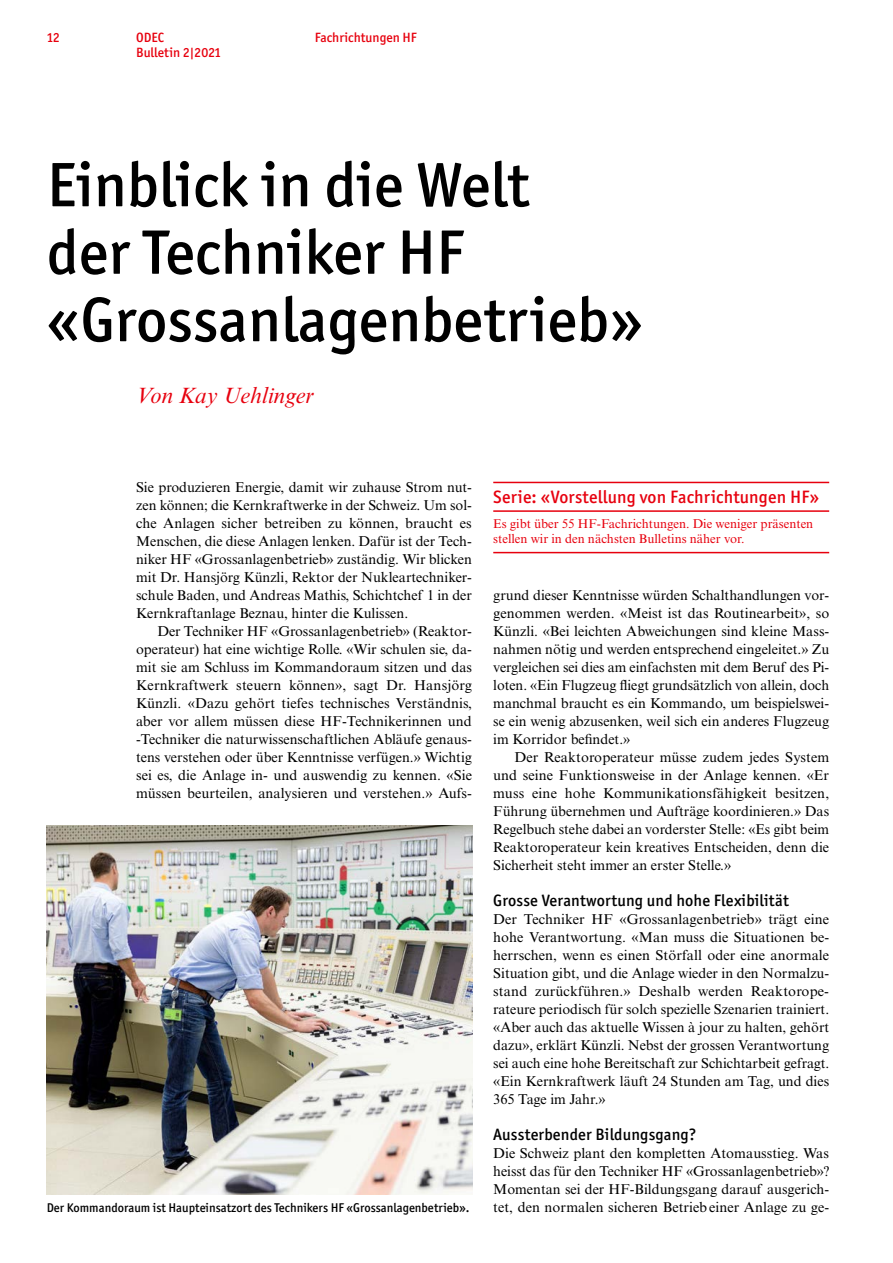
<style>
.page{position:relative;width:893px;height:1263px;background:#fff}
.page>*{position:absolute;margin:0;border:0;box-sizing:border-box;transform-origin:0 0}
.t1{font:500 63px/67.5px "Officina Sans ITC Std";color:#000}
.t2{font:italic 22.5px "Times New Roman MT Std";color:#e7000e}
.t3{font:500 18px "Officina Sans ITC Std";letter-spacing:.01em;color:#e7000e}
.t4{font:500 16.5px "Officina Sans ITC Std";letter-spacing:.01em;color:#000}
.t5{font:14.25px/18px "Times New Roman MT Std";color:#000;text-align:justify}
.t6{font:500 13.5px/15px "Officina Sans ITC Std";color:#e7000e}
.t7{font:12.75px/15px "Times New Roman MT Std";color:#e7000e}
.t8{font:500 12.75px "Officina Sans ITC Std";color:#000}
</style>
<div class="page">
<img style="left:47px;top:825px;width:425px;height:369px">
<hr style="left:493px;top:482px;width:336px;height:1px;background:#e7000e">
<hr style="left:493px;top:510px;width:336px;height:2px;background:#e7000e">
<hr style="left:493px;top:552px;width:336px;height:1px;background:#e7000e">
<p class="t6" style="left:47px;top:30px;width:14px">12</p>
<p class="t6" style="left:136px;top:30px;width:87px">ODEC<br>Bulletin 2|2021</p>
<p class="t6" style="left:315px;top:30px;width:104px">Fachrichtungen HF</p>
<h1 class="t1" style="left:47px;top:151px;width:597px">Einblick in die Welt<br>der Techniker HF «Grossanlagenbetrieb»</h1>
<h2 class="t2" style="left:136px;top:382px;width:180px">Von Kay Uehlinger</h2>
<p class="t5" style="left:136px;top:478px;width:337px">Sie produzieren Energie, damit wir zuhause Strom nut&shy;zen können; die Kernkraftwerke in der Schweiz. Um sol&shy;che Anlagen sicher betreiben zu können, braucht es Menschen, die diese Anlagen lenken. Dafür ist der Tech&shy;niker HF «Grossanlagenbetrieb» zuständig. Wir blicken mit Dr. Hansjörg Künzli, Rektor der Nukleartechniker&shy;schule Baden, und Andreas Mathis, Schichtchef 1 in der Kernkraftanlage Beznau, hinter die Kulissen.</p>
<p class="t5" style="left:136px;top:622px;width:338px;text-indent:21px">Der Techniker HF «Grossanlagenbetrieb» (Reaktor&shy;operateur) hat eine wichtige Rolle. «Wir schulen sie, da&shy;mit sie am Schluss im Kommandoraum sitzen und das Kernkraftwerk steuern können», sagt Dr. Hansjörg Künzli. «Dazu gehört tiefes technisches Verständnis, aber vor allem müssen diese HF-Technikerinnen und -Techniker die naturwissenschaftlichen Abläufe genaus&shy;tens verstehen oder über Kenntnisse verfügen.» Wichtig sei es, die Anlage in- und auswendig zu kennen. «Sie müssen beurteilen, analysieren und verstehen.» Aufs-</p>
<p class="t8" style="left:47px;top:1200px;width:424px">Der Kommandoraum ist Haupteinsatzort des Technikers HF «Grossanlagenbetrieb».</p>
<p class="t3" style="left:493px;top:486px;width:327px">Serie: «Vorstellung von Fachrichtungen HF»</p>
<p class="t7" style="left:493px;top:516px;width:321px">Es gibt über 55 HF-Fachrichtungen. Die weniger präsenten stellen wir in den nächsten Bulletins näher vor.</p>
<p class="t5" style="left:493px;top:586px;width:338px">grund dieser Kenntnisse würden Schalthandlungen vor&shy;genommen werden. «Meist ist das Routinearbeit», so Künzli. «Bei leichten Abweichungen sind kleine Mass&shy;nahmen nötig und werden entsprechend eingeleitet.» Zu vergleichen sei dies am einfachsten mit dem Beruf des Pi&shy;loten. «Ein Flugzeug fliegt grundsätzlich von allein, doch manchmal braucht es ein Kommando, um beispielswei&shy;se ein wenig abzusenken, weil sich ein anderes Flugzeug im Korridor befindet.»</p>
<p class="t5" style="left:493px;top:748px;width:338px;text-indent:21px">Der Reaktoroperateur müsse zudem jedes System und seine Funktionsweise in der Anlage kennen. «Er muss eine hohe Kommunikationsfähigkeit besitzen, Führung übernehmen und Aufträge koordinieren.» Das Regelbuch stehe dabei an vorderster Stelle: «Es gibt beim Reaktoroperateur kein kreatives Entscheiden, denn die Sicherheit steht immer an erster Stelle.»</p>
<p class="t4" style="left:493px;top:891px;width:297px">Grosse Verantwortung und hohe Flexibilität</p>
<p class="t5" style="left:493px;top:910px;width:338px">Der Techniker HF «Grossanlagenbetrieb» trägt eine hohe Verantwortung. «Man muss die Situationen be&shy;herrschen, wenn es einen Störfall oder eine anormale Situation gibt, und die Anlage wieder in den Normalzu&shy;stand zurückführen.» Deshalb werden Reaktorope&shy;rateure periodisch für solch spezielle Szenarien trainiert. «Aber auch das aktuelle Wissen à jour zu halten, gehört dazu», erklärt Künzli. Nebst der grossen Verantwortung sei auch eine hohe Bereitschaft zur Schichtarbeit gefragt. «Ein Kernkraftwerk läuft 24 Stunden am Tag, und dies 365 Tage im Jahr.»</p>
<p class="t4" style="left:493px;top:1125px;width:205px">Aussterbender Bildungsgang?</p>
<p class="t5" style="left:493px;top:1144px;width:338px">Die Schweiz plant den kompletten Atomausstieg. Was heisst das für den Techniker HF «Grossanlagenbetrieb»?<br>Momentan sei der HF-Bildungsgang darauf ausgerich&shy;tet, den normalen sicheren Betrieb einer Anlage zu ge-</p>
</div>
